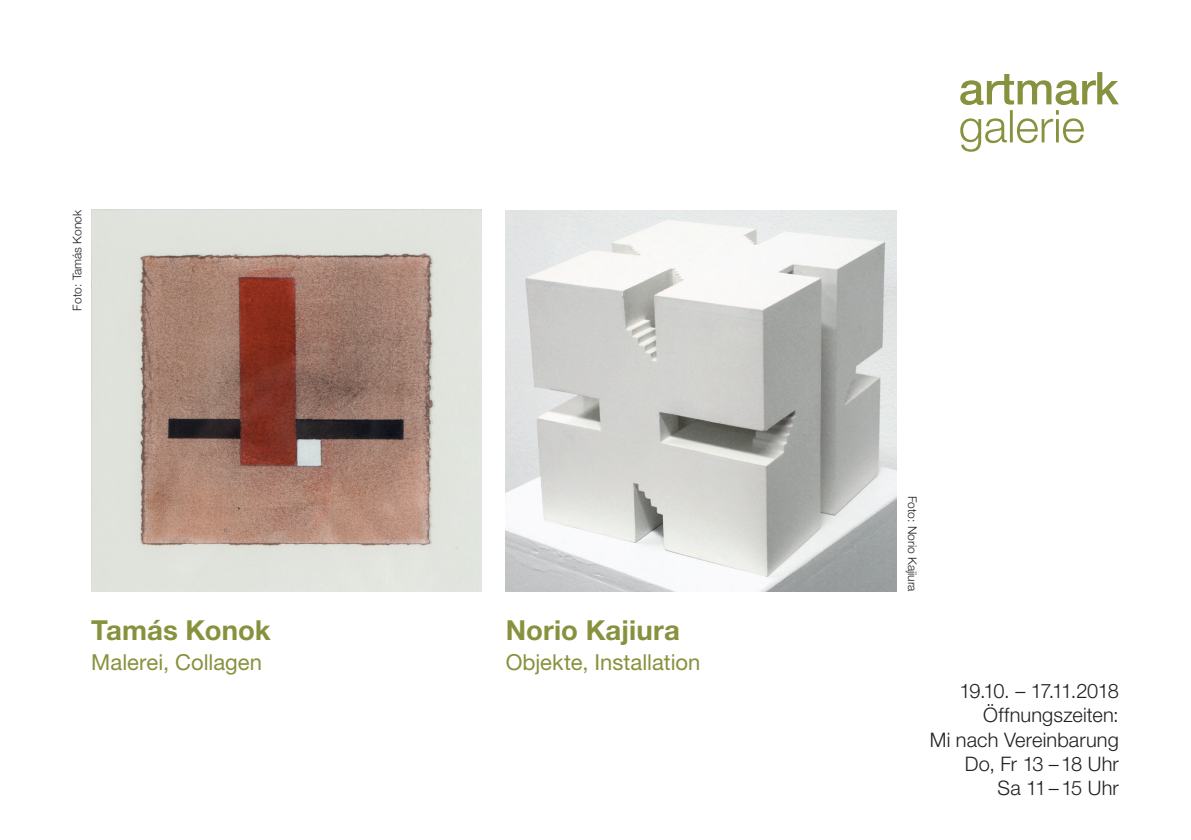
<style>
.page{position:relative;width:1191px;height:840px;background:#fff}
.page>*{position:absolute;margin:0;border:0;box-sizing:border-box;transform-origin:0 0}
.t1{font:700 27.6px "Helvetica Neue LT Pro";letter-spacing:.005em;color:#88913d}
.t2{font:22px "Helvetica Neue LT Pro";color:#88913d}
.t3{font:300 20px/24px "Helvetica Neue LT Pro";letter-spacing:.005em;color:#231f20;text-align:right}
.t4{font:300 12px "Helvetica Neue";color:#231f20}
</style>
<div class="page">
<svg style="left:960px;top:72px;width:158px;height:80px"></svg>
<img style="left:91px;top:209px;width:391px;height:382px">
<img style="left:505px;top:210px;width:391px;height:381px">
<p class="t4" style="left:70px;top:310px;width:102px;rotate:-90deg">Foto: Tamás Konok</p>
<h1 class="t1" style="left:91px;top:612px;width:181px">Tamás Konok</h1>
<p class="t2" style="left:91px;top:648px;width:172px">Malerei, Collagen</p>
<h1 class="t1" style="left:505px;top:612px;width:176px">Norio Kajiura</h1>
<p class="t2" style="left:505px;top:648px;width:196px">Objekte, Installation</p>
<p class="t4" style="left:919px;top:495px;width:98px;rotate:90deg">Foto: Norio Kajiura</p>
<p class="t3" style="left:930px;top:678px;width:190px">19.10. – 17.11.2018<br>Öffnungszeiten:<br>Mi nach Vereinbarung<br>Do, Fr 13 –18 Uhr<br>Sa 11–15 Uhr</p>
</div>
